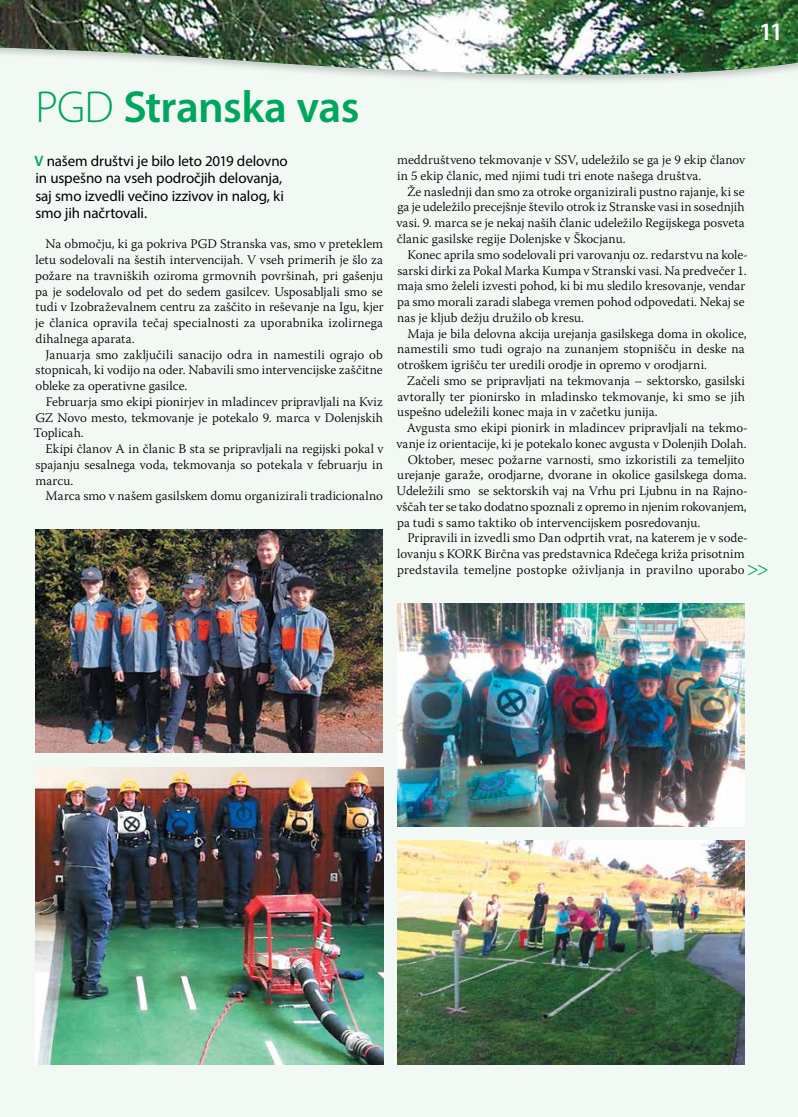
<style>
.page{position:relative;width:798px;height:1117px;background:#fff}
.page>*{position:absolute;margin:0;border:0;box-sizing:border-box;transform-origin:0 0}
.t1{font:600 45px "Myriad Pro";letter-spacing:-.015em;color:#00a65d}
.t2{font:600 25px "Myriad Pro";color:#fff}
.t3{font:300 22.5px "Warnock Pro";color:#00a65d}
.t4{font:15px/17.5px "Myriad Pro";letter-spacing:-.01em;color:#000}
.t5{font:300 13.12px/15.8px "Warnock Pro";color:#000;text-align:justify}
.s1{font-weight:300}
.s2{font-weight:600;color:#00a65d}
</style>
<div class="page">
<div style="left:1px;top:94px;width:796px;height:1022px;background:#f2f9f4"></div>
<svg style="left:0;top:94px;width:1px;height:1022px"></svg>
<svg style="left:0;top:76px;width:797px;height:18px;fill:#f2f9f4"></svg>
<img style="left:0;top:0;width:797px;height:76px">
<img style="left:35px;top:529px;width:348px;height:223px">
<img style="left:397px;top:603px;width:347px;height:223px">
<img style="left:35px;top:767px;width:348px;height:296px">
<img style="left:397px;top:840px;width:347px;height:223px">
<h2 class="t2" style="left:758px;top:16px;width:26px">11</h2>
<h1 class="t1" style="left:35px;top:78px;width:325px"><span class="s1">PGD</span> Stranska vas</h1>
<p class="t4" style="left:34px;top:152px;width:255px"><span class="s2">V</span> našem društvi je bilo leto 2019 delovno in uspešno na vseh področjih delovanja, saj smo izvedli večino izzivov in nalog, ki smo jih načrtovali.</p>
<p class="t5" style="left:35px;top:236px;width:350px;text-indent:10px">Na območju, ki ga pokriva PGD Stranska vas, smo v preteklem letu sodelovali na šestih intervencijah. V vseh primerih je šlo za požare na travniških oziroma grmovnih površinah, pri gašenju pa je sodelovalo od pet do sedem gasilcev. Usposabljali smo se tudi v Izobraževalnem centru za zaščito in reševanje na Igu, kjer je članica opravila tečaj specialnosti za uporabnika izolirnega dihalnega aparata.</p>
<p class="t5" style="left:36px;top:346px;width:348px;text-indent:10px">Januarja smo zaključili sanacijo odra in namestili ograjo ob stopnicah, ki vodijo na oder. Nabavili smo intervencijske zaščitne obleke za operativne gasilce.</p>
<p class="t5" style="left:34px;top:393px;width:351px;text-indent:12px">Februarja smo ekipi pionirjev in mladincev pripravljali na Kviz GZ Novo mesto, tekmovanje je potekalo 9. marca v Dolenjskih Toplicah.</p>
<p class="t5" style="left:35px;top:440px;width:349px;text-indent:10px">Ekipi članov A in članic B sta se pripravljali na regijski pokal v spajanju sesalnega voda, tekmovanja so potekala v februarju in marcu.</p>
<p class="t5" style="left:46px;top:488px;width:338px">Marca smo v našem gasilskem domu organizirali tradicionalno</p>
<p class="t5" style="left:397px;top:152px;width:349px">meddruštveno tekmovanje v SSV, udeležilo se ga je 9 ekip članov in 5 ekip članic, med njimi tudi tri enote našega društva.</p>
<p class="t5" style="left:396px;top:183px;width:350px;text-indent:11px">Že naslednji dan smo za otroke organizirali pustno rajanje, ki se ga je udeležilo precejšnje število otrok iz Stranske vasi in sosednjih vasi. 9. marca se je nekaj naših članic udeležilo Regijskega posveta članic gasilske regije Dolenjske v Škocjanu.</p>
<p class="t5" style="left:397px;top:246px;width:352px;text-align:left;text-indent:10px">Konec aprila smo sodelovali pri varovanju oz. redarstvu na kole&shy;sarski dirki za Pokal Marka Kumpa v Stranski vasi. Na predvečer 1. maja smo želeli izvesti pohod, ki bi mu sledilo kresovanje, vendar pa smo morali zaradi slabega vremen pohod odpovedati. Nekaj se nas je kljub dežju družilo ob kresu.</p>
<p class="t5" style="left:397px;top:325px;width:351px;text-align:left;text-indent:10px">Maja je bila delovna akcija urejanja gasilskega doma in okolice, namestili smo tudi ograjo na zunanjem stopnišču in deske na otroškem igrišču ter uredili orodje in opremo v orodjarni.</p>
<p class="t5" style="left:397px;top:372px;width:349px;text-indent:10px">Začeli smo se pripravljati na tekmovanja – sektorsko, gasilski avtorally ter pionirsko in mladinsko tekmovanje, ki smo se jih uspešno udeležili konec maja in v začetku junija.</p>
<p class="t5" style="left:406px;top:419px;width:342px">Avgusta smo ekipi pionirk in mladincev pripravljali na tekmo-</p>
<p class="t5" style="left:396px;top:435px;width:351px">vanje iz orientacije, ki je potekalo konec avgusta v Dolenjih Dolah.</p>
<p class="t5" style="left:407px;top:451px;width:338px">Oktober, mesec požarne varnosti, smo izkoristili za temeljito</p>
<p class="t5" style="left:397px;top:467px;width:351px">urejanje garaže, orodjarne, dvorane in okolice gasilskega doma.</p>
<p class="t5" style="left:396px;top:482px;width:353px">Udeležili smo se sektorskih vaj na Vrhu pri Ljubnu in na Rajno-</p>
<p class="t5" style="left:396px;top:498px;width:352px">vščah ter se tako dodatno spoznali z opremo in njenim rokovanjem,</p>
<p class="t5" style="left:397px;top:514px;width:305px">pa tudi s samo taktiko ob intervencijskem posredovanju.</p>
<p class="t5" style="left:407px;top:530px;width:342px">Pripravili in izvedli smo Dan odprtih vrat, na katerem je v sode-</p>
<p class="t5" style="left:397px;top:545px;width:349px">lovanju s KORK Birčna vas predstavnica Rdečega križa prisotnim</p>
<p class="t5" style="left:397px;top:561px;width:349px">predstavila temeljne postopke oživljanja in pravilno uporabo</p>
<h3 class="t3" style="left:746px;top:554px;width:24px">&gt;&gt;</h3>
</div>
